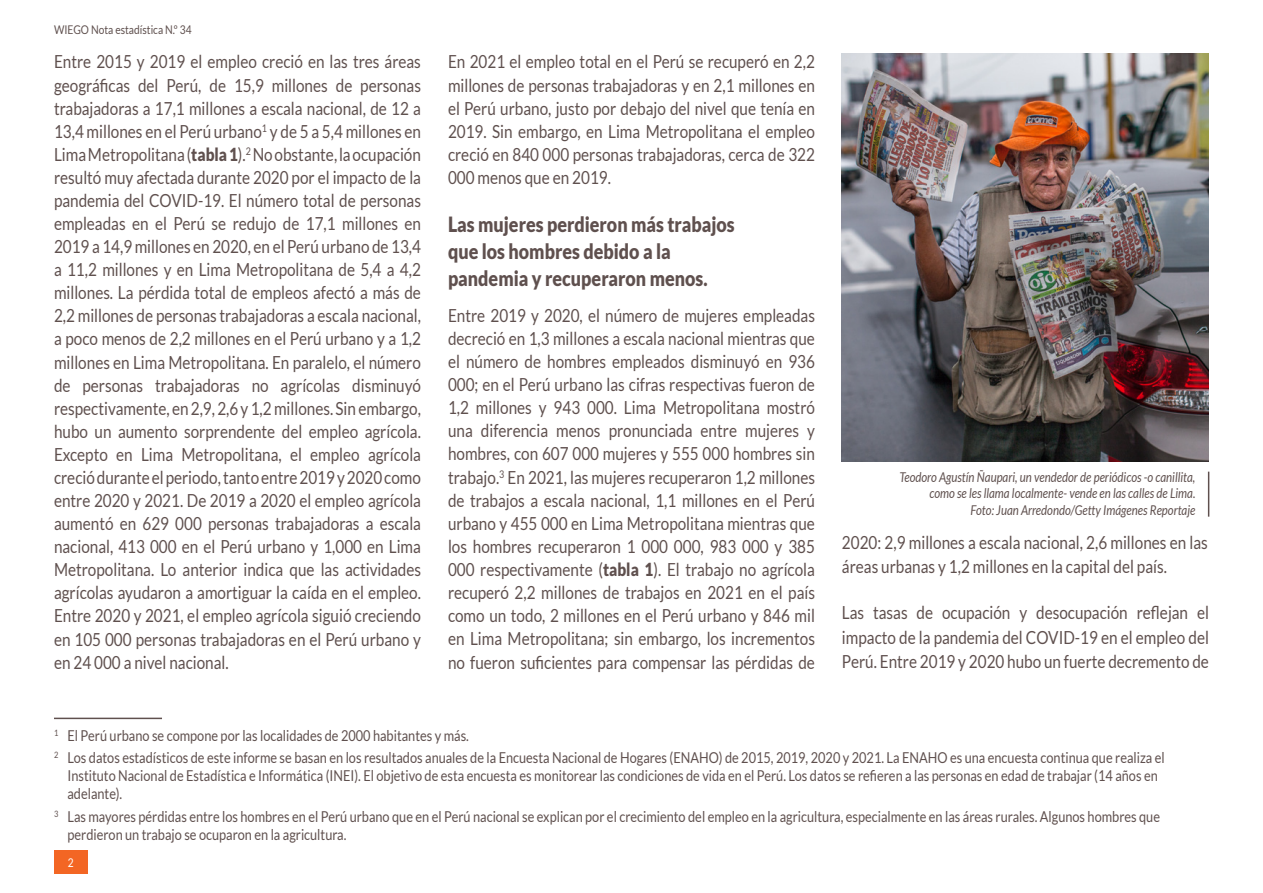
<style>
.page{position:relative;width:1263px;height:893px;background:#fff}
.page>*{position:absolute;margin:0;border:0;box-sizing:border-box;transform-origin:0 0}
.t1{font:900 21px/26.7px "Lato";color:#5f504e;scale:.85 1}
.t2{font:18px/23.1px "Lato";color:#5f504e;text-align:justify;scale:.85 1}
.t3{font:15px/18px "Lato";color:#5f504e;scale:.85 1}
.t4{font:italic 13.5px/16.2px "Lato";color:#5f504e;text-align:right;scale:.85 1}
.t5{font:12px "Lato";color:#5f504e;scale:.85 1}
.t6{font:12px "Lato";color:#fff;scale:.85 1}
.s1{font-weight:900}
</style>
<div class="page">
<hr style="left:54px;top:718px;width:108px;height:1px;background:#5f504e">
<img style="left:841px;top:54px;width:367px;height:408px">
<hr style="left:1208px;top:472px;width:1px;height:45px;background:#5f504e">
<div style="left:54px;top:850px;width:34px;height:24px;background:#f36624"></div>
<p class="t5" style="left:54px;top:23px;width:163px">WIEGO Nota estadística N.º 34</p>
<p class="t2" style="left:54px;top:52px;width:433px">Entre 2015 y 2019 el empleo creció en las tres áreas geográficas del Perú, de 15,9 millones de personas trabajadoras a 17,1 millones a escala nacional, de 12 a 13,4 millones en el Perú urbano<sup>1</sup> y de 5 a 5,4 millones en Lima Metropolitana (<span class="s1">tabla 1</span>).<sup>2</sup> No obstante, la ocupación resultó muy afectada durante 2020 por el impacto de la pandemia del COVID-19. El número total de personas empleadas en el Perú se redujo de 17,1 millones en 2019 a 14,9 millones en 2020, en el Perú urbano de 13,4 a 11,2 millones y en Lima Metropolitana de 5,4 a 4,2 millones. La pérdida total de empleos afectó a más de 2,2 millones de personas trabajadoras a escala nacional, a poco menos de 2,2 millones en el Perú urbano y a 1,2 millones en Lima Metropolitana. En paralelo, el número de personas trabajadoras no agrícolas disminuyó respectivamente, en 2,9, 2,6 y 1,2 millones. Sin embargo, hubo un aumento sorprendente del empleo agrícola.<br>Excepto en Lima Metropolitana, el empleo agrícola creció durante el periodo, tanto entre 2019 y 2020 como entre 2020 y 2021. De 2019 a 2020 el empleo agrícola aumentó en 629 000 personas trabajadoras a escala nacional, 413 000 en el Perú urbano y 1,000 en Lima Metropolitana. Lo anterior indica que las actividades agrícolas ayudaron a amortiguar la caída en el empleo.<br>Entre 2020 y 2021, el empleo agrícola siguió creciendo en 105 000 personas trabajadoras en el Perú urbano y en 24 000 a nivel nacional.</p>
<p class="t2" style="left:448px;top:52px;width:433px">En 2021 el empleo total en el Perú se recuperó en 2,2 millones de personas trabajadoras y en 2,1 millones en el Perú urbano, justo por debajo del nivel que tenía en 2019. Sin embargo, en Lima Metropolitana el empleo creció en 840 000 personas trabajadoras, cerca de 322<br>000 menos que en 2019.</p>
<p class="t1" style="left:448px;top:213px;width:339px">Las mujeres perdieron más trabajos que los hombres debido a la pandemia y recuperaron menos.</p>
<p class="t2" style="left:448px;top:305px;width:433px">Entre 2019 y 2020, el número de mujeres empleadas decreció en 1,3 millones a escala nacional mientras que el número de hombres empleados disminuyó en 936<br>000; en el Perú urbano las cifras respectivas fueron de 1,2 millones y 943 000. Lima Metropolitana mostró una diferencia menos pronunciada entre mujeres y hombres, con 607 000 mujeres y 555 000 hombres sin trabajo.<sup>3</sup> En 2021, las mujeres recuperaron 1,2 millones de trabajos a escala nacional, 1,1 millones en el Perú urbano y 455 000 en Lima Metropolitana mientras que los hombres recuperaron 1 000 000, 983 000 y 385<br>000 respectivamente (<span class="s1">tabla 1</span>). El trabajo no agrícola recuperó 2,2 millones de trabajos en 2021 en el país como un todo, 2 millones en el Perú urbano y 846 mil en Lima Metropolitana; sin embargo, los incrementos no fueron suficientes para compensar las pérdidas de</p>
<p class="t4" style="left:899px;top:469px;width:350px">Teodoro Agustín Ñaupari, un vendedor de periódicos -o canillita, como se les llama localmente- vende en las calles de Lima.<br>Foto: Juan Arredondo/Getty Imágenes Reportaje</p>
<p class="t2" style="left:842px;top:531px;width:432px;line-height:24.5px">2020: 2,9 millones a escala nacional, 2,6 millones en las áreas urbanas y 1,2 millones en la capital del país.</p>
<p class="t2" style="left:842px;top:600px;width:433px;line-height:24.5px">Las tasas de ocupación y desocupación reflejan el impacto de la pandemia del COVID-19 en el empleo del Perú. Entre 2019 y 2020 hubo un fuerte decremento de</p>
<p class="t3" style="left:54px;top:725px;width:1308px;line-height:22.5px"><sup>1</sup> El Perú urbano se compone por las localidades de 2000 habitantes y más.<br><sup>2</sup> Los datos estadísticos de este informe se basan en los resultados anuales de la Encuesta Nacional de Hogares (ENAHO) de 2015, 2019, 2020 y 2021. La ENAHO es una encuesta continua que realiza el</p>
<p class="t3" style="left:67px;top:767px;width:1284px">Instituto Nacional de Estadística e Informática (INEI). El objetivo de esta encuesta es monitorear las condiciones de vida en el Perú. Los datos se refieren a las personas en edad de trabajar (14 años en adelante).</p>
<p class="t3" style="left:68px;top:808px;width:1287px;text-indent:-13px"><sup>3</sup> Las mayores pérdidas entre los hombres en el Perú urbano que en el Perú nacional se explican por el crecimiento del empleo en la agricultura, especialmente en las áreas rurales. Algunos hombres que perdieron un trabajo se ocuparon en la agricultura.</p>
<p class="t6" style="left:68px;top:858px;width:8px">2</p>
</div>
